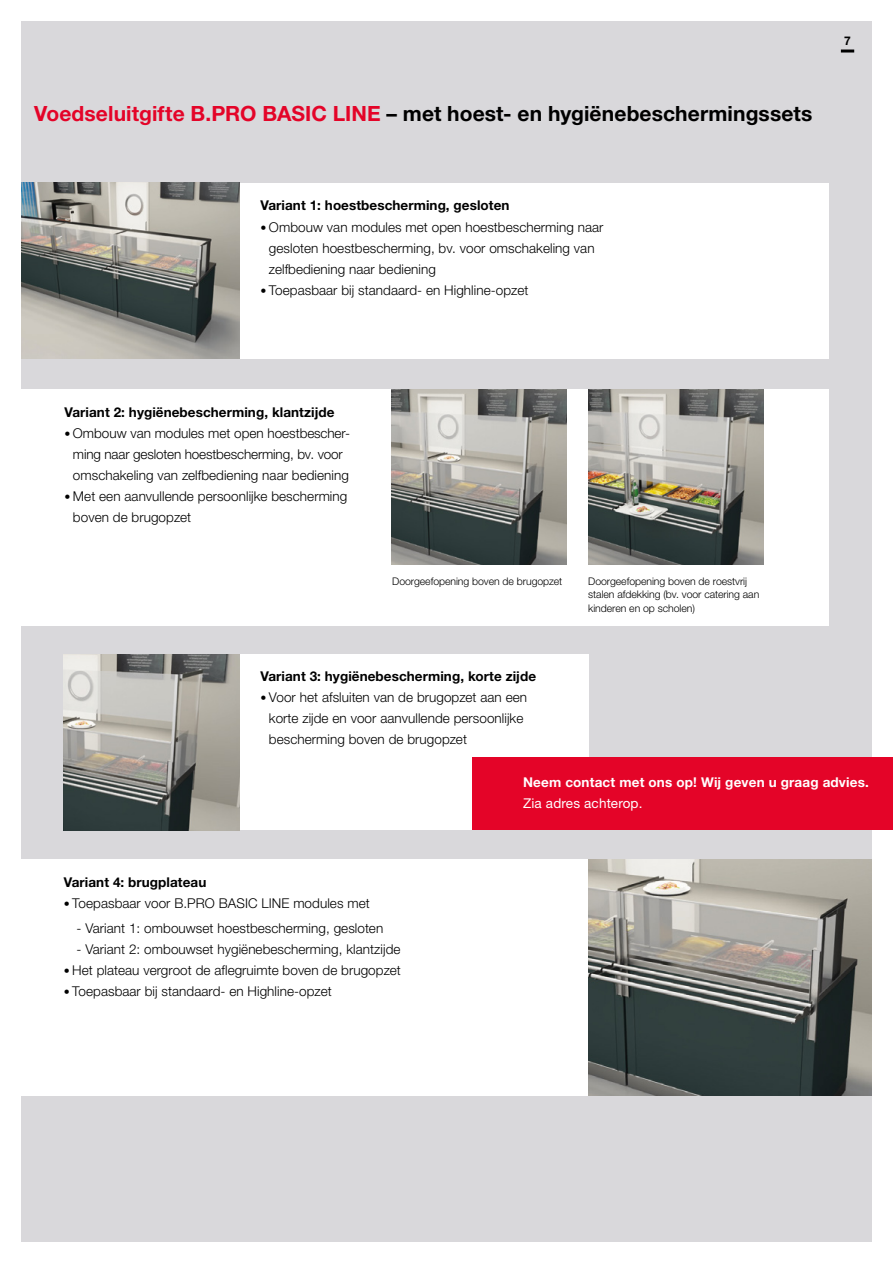
<style>
.page{position:relative;width:893px;height:1263px;background:#fff}
.page>*{position:absolute;margin:0;border:0;box-sizing:border-box;transform-origin:0 0}
.t1{font:700 21px "Helvetica Neue LTW1 G";letter-spacing:.005em;color:#000}
.t2{font:300 13.5px/21px "Helvetica Neue LTW1 G";letter-spacing:.005em;color:#000}
.t3{font:700 13.5px "Helvetica Neue LTW1 G";letter-spacing:.005em;color:#000}
.t4{font:700 13.5px "Helvetica Neue LTW1 G";letter-spacing:.01em;color:#fff}
.t5{font:13.5px "Helvetica Neue LTW1 G";letter-spacing:.01em;color:#fff}
.t6{font:700 12px "Helvetica Neue LTW1 G";color:#000}
.t7{font:300 10.5px/13.5px "Helvetica Neue LTW1 G";letter-spacing:-.005em;color:#000}
.s1{color:#e40428}
.s2{font-size:12px}
</style>
<div class="page">
<div style="left:21px;top:21px;width:851px;height:1221px;background:#d9d8db"></div>
<div style="left:21px;top:183px;width:808px;height:175px;background:#fff"></div>
<div style="left:13px;top:389px;width:816px;height:236px;background:#fff"></div>
<div style="left:64px;top:654px;width:524px;height:175px;background:#fff"></div>
<div style="left:21px;top:859px;width:851px;height:236px;background:#fff"></div>
<div style="left:472px;top:757px;width:421px;height:72px;background:#e40428"></div>
<svg style="left:841px;top:50px;width:13px;height:3px"></svg>
<img style="left:588px;top:859px;width:284px;height:236px">
<img style="left:21px;top:183px;width:218px;height:175px">
<img style="left:64px;top:655px;width:175px;height:175px">
<img style="left:392px;top:389px;width:175px;height:175px">
<img style="left:588px;top:389px;width:176px;height:175px">
<h1 class="t1" style="left:34px;top:101px;width:780px"><span class="s1">Voedseluitgifte B.PRO BASIC LINE</span> – met hoest- en hygiënebeschermingssets</h1>
<p class="t3" style="left:260px;top:197px;width:251px">Variant 1: hoestbescherming, gesloten</p>
<p class="t2" style="left:269px;top:216px;width:336px;text-indent:-9px"><span class="s2">•</span> Ombouw van modules met open hoestbescherming naar gesloten hoestbescherming, bv. voor omschakeling van zelfbediening naar bediening</p>
<p class="t2" style="left:260px;top:279px;width:269px"><span class="s2">•</span> Toepasbaar bij standaard- en Highline-opzet</p>
<p class="t6" style="left:844px;top:33px;width:8px">7</p>
<p class="t3" style="left:64px;top:404px;width:272px">Variant 2: hygiënebescherming, klantzijde</p>
<p class="t2" style="left:64px;top:422px;width:287px;text-align:center"><span class="s2">•</span> Ombouw van modules met open hoestbescher&shy;ming naar gesloten hoestbescherming, bv. voor omschakeling van zelfbediening naar bediening</p>
<p class="t2" style="left:73px;top:485px;width:276px;text-indent:-9px"><span class="s2">•</span> Met een aanvullende persoonlijke bescherming boven de brugopzet</p>
<p class="t7" style="left:392px;top:574px;width:172px">Doorgeefopening boven de brugopzet</p>
<p class="t7" style="left:588px;top:574px;width:173px">Doorgeefopening boven de roestvrij stalen afdekking (bv. voor catering aan kinderen en op scholen)</p>
<p class="t3" style="left:260px;top:668px;width:277px">Variant 3: hygiënebescherming, korte zijde</p>
<p class="t2" style="left:269px;top:687px;width:260px;text-indent:-9px"><span class="s2">•</span> Voor het afsluiten van de brugopzet aan een korte zijde en voor aanvullende persoonlijke bescherming boven de brugopzet</p>
<p class="t3" style="left:64px;top:873px;width:144px">Variant 4: brugplateau</p>
<p class="t2" style="left:64px;top:892px;width:307px"><span class="s2">•</span> Toepasbaar voor B.PRO BASIC LINE modules met</p>
<p class="t2" style="left:77px;top:917px;width:308px">- Variant 1: ombouwset hoestbescherming, gesloten</p>
<p class="t2" style="left:77px;top:938px;width:325px">- Variant 2: ombouwset hygiënebescherming, klantzijde</p>
<p class="t2" style="left:64px;top:959px;width:338px"><span class="s2">•</span> Het plateau vergroot de aflegruimte boven de brugopzet</p>
<p class="t2" style="left:64px;top:980px;width:269px"><span class="s2">•</span> Toepasbaar bij standaard- en Highline-opzet</p>
<p class="t4" style="left:523px;top:774px;width:347px">Neem contact met ons op! Wij geven u graag advies.</p>
<p class="t5" style="left:523px;top:795px;width:121px">Zia adres achterop.</p>
</div>
